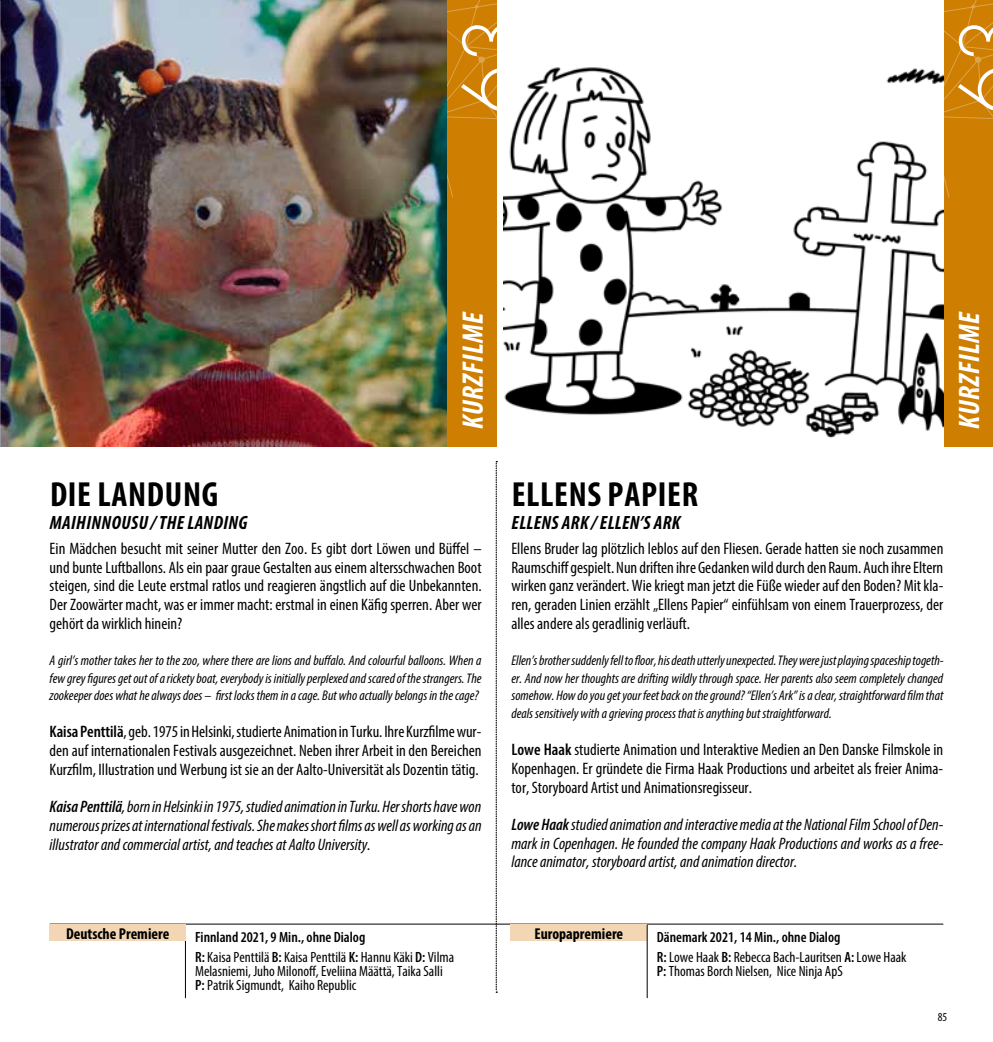
<style>
.page{position:relative;width:993px;height:1042px;background:#fff}
.page>*{position:absolute;margin:0;border:0;box-sizing:border-box;transform-origin:0 0}
.t1{font:700 condensed 35px "Myriad Pro";letter-spacing:.02em;color:#000}
.t2{font:italic 700 condensed 29.75px "Myriad Pro";letter-spacing:.02em;color:#fff}
.t3{font:italic 700 condensed 19.25px "Myriad Pro";letter-spacing:.02em;color:#000}
.t4{font:condensed 16.62px/18.7px "Myriad Pro";color:#000;text-align:justify}
.t5{font:italic condensed 16.62px/18.7px "Myriad Pro";color:#000;text-align:justify}
.t6{font:700 condensed 15.75px "Myriad Pro";color:#000}
.t7{font:condensed 14.88px/19.8px "Myriad Pro";color:#000}
.t8{font:italic condensed 14px/17.8px "Myriad Pro";color:#000;text-align:justify}
.t9{font:condensed 12.25px "Myriad Pro";color:#000}
.s1{font-weight:600}
</style>
<div class="page">
<hr style="left:50px;top:924px;width:893px;height:1px;background:#000">
<div style="left:446px;top:0;width:50px;height:446px;background:#ce7e00"></div>
<img style="left:1px;top:0;width:445px;height:446px">
<svg style="left:446px;top:0;width:58px;height:213px"></svg>
<svg style="left:496px;top:461px;width:1px;height:532px"></svg>
<hr style="left:185px;top:925px;width:1px;height:73px;background:#000">
<div style="left:943px;top:0;width:49px;height:446px;background:#ce7e00"></div>
<div style="left:50px;top:924px;width:136px;height:17px;background:#f3d7b5"></div>
<div style="left:510px;top:924px;width:136px;height:17px;background:#f3d7b5"></div>
<img style="left:0;top:0;width:1px;height:446px">
<img style="left:504px;top:67px;width:439px;height:371px">
<hr style="left:646px;top:925px;width:1px;height:73px;background:#000">
<svg style="left:943px;top:0;width:49px;height:213px"></svg>
<h1 class="t1" style="left:50px;top:472px;width:170px">DIE LANDUNG</h1>
<p class="t3" style="left:50px;top:510px;width:199px">MAIHINNOUSU / THE LANDING</p>
<h2 class="t2" style="left:454px;top:429px;width:119px;rotate:-90deg">KURZFILME</h2>
<h2 class="t2" style="left:950px;top:429px;width:119px;rotate:-90deg">KURZFILME</h2>
<h1 class="t1" style="left:511px;top:472px;width:188px">ELLENS PAPIER</h1>
<p class="t3" style="left:511px;top:510px;width:170px">ELLENS ARK / ELLEN’S ARK</p>
<p class="t4" style="left:50px;top:539px;width:433px">Ein Mädchen besucht mit seiner Mutter den Zoo. Es gibt dort Löwen und Büffel – und bunte Luftballons. Als ein paar graue Gestalten aus einem altersschwachen Boot steigen, sind die Leute erstmal ratlos und reagieren ängstlich auf die Unbekannten.<br>Der Zoowärter macht, was er immer macht: erstmal in einen Käfig sperren. Aber wer gehört da wirklich hinein?</p>
<p class="t8" style="left:50px;top:651px;width:433px">A girl’s mother takes her to the zoo, where there are lions and buffalo. And colourful balloons. When a few grey figures get out of a rickety boat, everybody is initially perplexed and scared of the strangers. The zookeeper does what he always does – first locks them in a cage. But who actually belongs in the cage?</p>
<p class="t4" style="left:50px;top:722px;width:433px"><span class="s1">Kaisa Penttilä</span>, geb. 1975 in Helsinki, studierte Animation in Turku. Ihre Kurzfilme wur&shy;den auf internationalen Festivals ausgezeichnet. Neben ihrer Arbeit in den Bereichen Kurzfilm, Illustration und Werbung ist sie an der Aalto-Universität als Dozentin tätig.</p>
<p class="t5" style="left:50px;top:797px;width:433px"><span class="s1">Kaisa Penttilä</span>, born in Helsinki in 1975, studied animation in Turku. Her shorts have won numerous prizes at international festivals. She makes short films as well as working as an illustrator and commercial artist, and teaches at Aalto University.</p>
<p class="t4" style="left:511px;top:539px;width:433px">Ellens Bruder lag plötzlich leblos auf den Fliesen. Gerade hatten sie noch zusammen Raumschiff gespielt. Nun driften ihre Gedanken wild durch den Raum. Auch ihre Eltern wirken ganz verändert. Wie kriegt man jetzt die Füße wieder auf den Boden? Mit kla&shy;ren, geraden Linien erzählt „Ellens Papier“ einfühlsam von einem Trauerprozess, der alles andere als geradlinig verläuft.</p>
<p class="t8" style="left:511px;top:651px;width:433px">Ellen’s brother suddenly fell to floor, his death utterly unexpected. They were just playing spaceship togeth&shy;er. And now her thoughts are drifting wildly through space. Her parents also seem completely changed somehow. How do you get your feet back on the ground? “Ellen’s Ark” is a clear, straightforward film that deals sensitively with a grieving process that is anything but straightforward.</p>
<p class="t4" style="left:511px;top:740px;width:433px"><span class="s1">Lowe Haak</span> studierte Animation und Interaktive Medien an Den Danske Filmskole in Kopenhagen. Er gründete die Firma Haak Productions und arbeitet als freier Anima&shy;tor, Storyboard Artist und Animationsregisseur.</p>
<p class="t5" style="left:511px;top:815px;width:433px"><span class="s1">Lowe Haak</span> studied animation and interactive media at the National Film School of Den&shy;mark in Copenhagen. He founded the company Haak Productions and works as a free&shy;lance animator, storyboard artist, and animation director.</p>
<p class="t6" style="left:66px;top:923px;width:105px">Deutsche Premiere</p>
<p class="t6" style="left:534px;top:923px;width:90px">Europapremiere</p>
<p class="t7" style="left:195px;top:927px;width:260px"><span class="s1">Finnland 2021, 9 Min., ohne Dialog<br>R:</span> Kaisa Penttilä <span class="s1">B:</span> Kaisa Penttilä <span class="s1">K:</span> Hannu Käki <span class="s1">D:</span> Vilma</p>
<p class="t7" style="left:195px;top:964px;width:249px;line-height:14px">Melasniemi, Juho Milonoff, Eveliina Määttä, Taika Salli<br><span class="s1">P:</span> Patrik Sigmundt, Kaiho Republic</p>
<p class="t7" style="left:656px;top:927px;width:251px"><span class="s1">Dänemark 2021, 14 Min., ohne Dialog<br>R:</span> Lowe Haak <span class="s1">B:</span> Rebecca Bach-Lauritsen <span class="s1">A:</span> Lowe Haak</p>
<p class="t7" style="left:656px;top:961px;width:187px"><span class="s1">P:</span> Thomas Borch Nielsen, Nice Ninja ApS</p>
<p class="t9" style="left:937px;top:1010px;width:11px">85</p>
</div>
